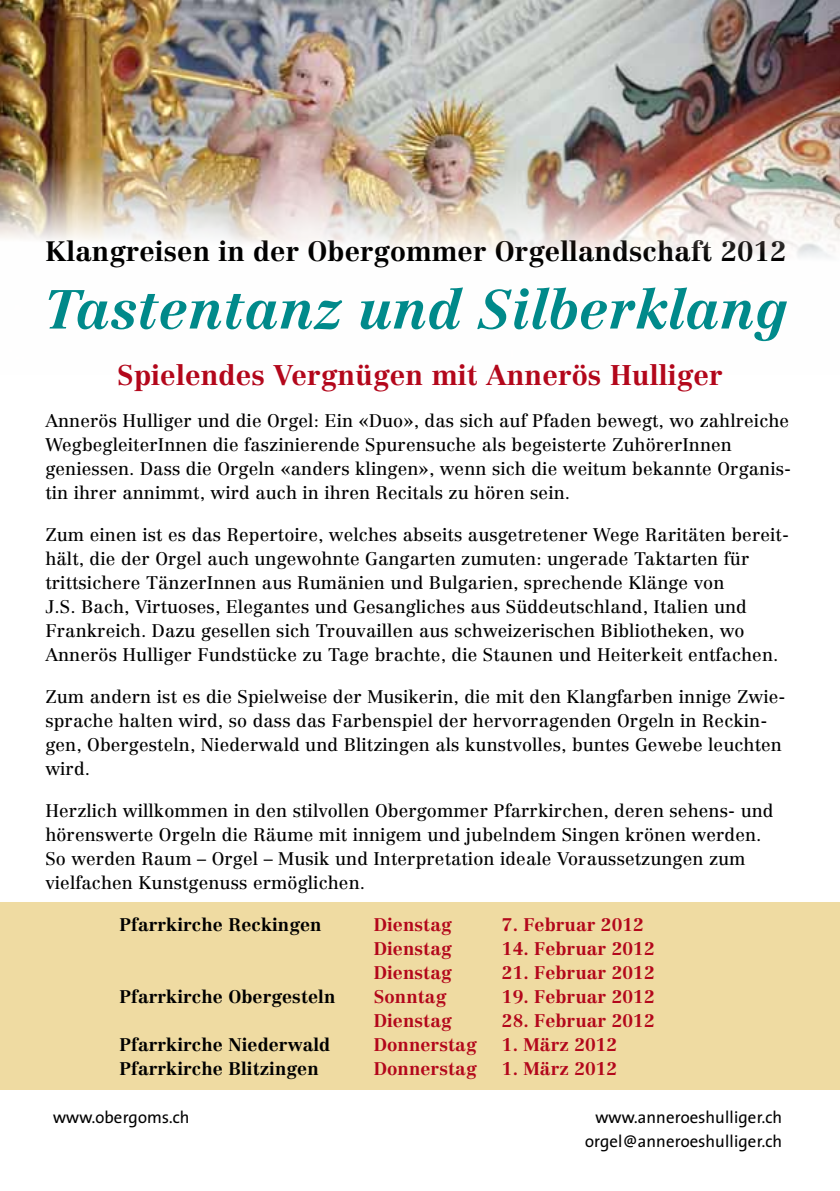
<style>
.page{position:relative;width:840px;height:1191px;background:#fff}
.page>*{position:absolute;margin:0;border:0;box-sizing:border-box;transform-origin:0 0}
.t1{font:italic 700 54px "Centennial";letter-spacing:.005em;color:#008a8b}
.t2{font:700 28px "Centennial";letter-spacing:.005em;color:#b3071b}
.t3{font:700 27.6px "Centennial";letter-spacing:.005em;color:#000}
.t4{font:18px/24px "Centennial";letter-spacing:.005em;color:#000}
.t5{font:700 18px "Centennial";letter-spacing:.005em;color:#b3071b}
.t6{font:700 18px "Centennial";letter-spacing:.005em;color:#000}
.t7{font:17px/24px "Thesis Sans";letter-spacing:.01em;color:#000;text-align:right}
</style>
<div class="page">
<div style="left:0;top:903px;width:839px;height:187px;background:#efdba2"></div>
<img style="left:0;top:0;width:839px;height:258px">
<h3 class="t3" style="left:45px;top:234px;width:742px">Klangreisen in der Obergommer Orgellandschaft 2012</h3>
<h1 class="t1" style="left:45px;top:276px;width:742px">Tastentanz und Silberklang</h1>
<h2 class="t2" style="left:117px;top:358px;width:606px">Spielendes Vergnügen mit Annerös Hulliger</h2>
<p class="t4" style="left:45px;top:408px;width:746px">Annerös Hulliger und die Orgel: Ein «Duo», das sich auf Pfaden bewegt, wo zahlreiche WegbegleiterInnen die faszinierende Spurensuche als begeisterte ZuhörerInnen geniessen. Dass die Orgeln «anders klingen», wenn sich die weitum bekannte Organis&shy;tin ihrer annimmt, wird auch in ihren Recitals zu hören sein.</p>
<p class="t4" style="left:45px;top:522px;width:744px">Zum einen ist es das Repertoire, welches abseits ausgetretener Wege Raritäten bereit&shy;hält, die der Orgel auch ungewohnte Gangarten zumuten: ungerade Taktarten für trittsichere TänzerInnen aus Rumänien und Bulgarien, sprechende Klänge von<br>J.S. Bach, Virtuoses, Elegantes und Gesangliches aus Süddeutschland, Italien und Frankreich. Dazu gesellen sich Trouvaillen aus schweizerischen Bibliotheken, wo Annerös Hulliger Fundstücke zu Tage brachte, die Staunen und Heiterkeit entfachen.</p>
<p class="t4" style="left:45px;top:684px;width:741px">Zum andern ist es die Spielweise der Musikerin, die mit den Klangfarben innige Zwie&shy;sprache halten wird, so dass das Farbenspiel der hervorragenden Orgeln in Reckin&shy;gen, Obergesteln, Niederwald und Blitzingen als kunstvolles, buntes Gewebe leuchten wird.</p>
<p class="t4" style="left:45px;top:798px;width:729px">Herzlich willkommen in den stilvollen Obergommer Pfarrkirchen, deren sehens- und hörenswerte Orgeln die Räume mit innigem und jubelndem Singen krönen werden.<br>So werden Raum – Orgel – Musik und Interpretation ideale Voraussetzungen zum vielfachen Kunstgenuss ermöglichen.</p>
<p class="t6" style="left:119px;top:913px;width:203px">Pfarrkirche Reckingen</p>
<p class="t5" style="left:373px;top:913px;width:80px">Dienstag</p>
<p class="t5" style="left:501px;top:913px;width:143px">7. Februar 2012</p>
<p class="t5" style="left:373px;top:937px;width:80px">Dienstag</p>
<p class="t5" style="left:501px;top:937px;width:154px">14. Februar 2012</p>
<p class="t5" style="left:373px;top:961px;width:80px">Dienstag</p>
<p class="t5" style="left:501px;top:961px;width:154px">21. Februar 2012</p>
<p class="t6" style="left:119px;top:985px;width:217px">Pfarrkirche Obergesteln</p>
<p class="t5" style="left:373px;top:985px;width:74px">Sonntag</p>
<p class="t5" style="left:501px;top:985px;width:154px">19. Februar 2012</p>
<p class="t5" style="left:373px;top:1009px;width:80px">Dienstag</p>
<p class="t5" style="left:501px;top:1009px;width:154px">28. Februar 2012</p>
<p class="t6" style="left:119px;top:1033px;width:212px">Pfarrkirche Niederwald</p>
<p class="t5" style="left:373px;top:1033px;width:104px">Donnerstag</p>
<p class="t5" style="left:501px;top:1033px;width:117px">1. März 2012</p>
<p class="t6" style="left:119px;top:1057px;width:201px">Pfarrkirche Blitzingen</p>
<p class="t5" style="left:373px;top:1057px;width:104px">Donnerstag</p>
<p class="t5" style="left:501px;top:1057px;width:117px">1. März 2012</p>
<p class="t7" style="left:53px;top:1106px;width:138px">www.obergoms.ch</p>
<p class="t7" style="left:584px;top:1106px;width:198px">www.anneroeshulliger.ch orgel@anneroeshulliger.ch</p>
</div>
